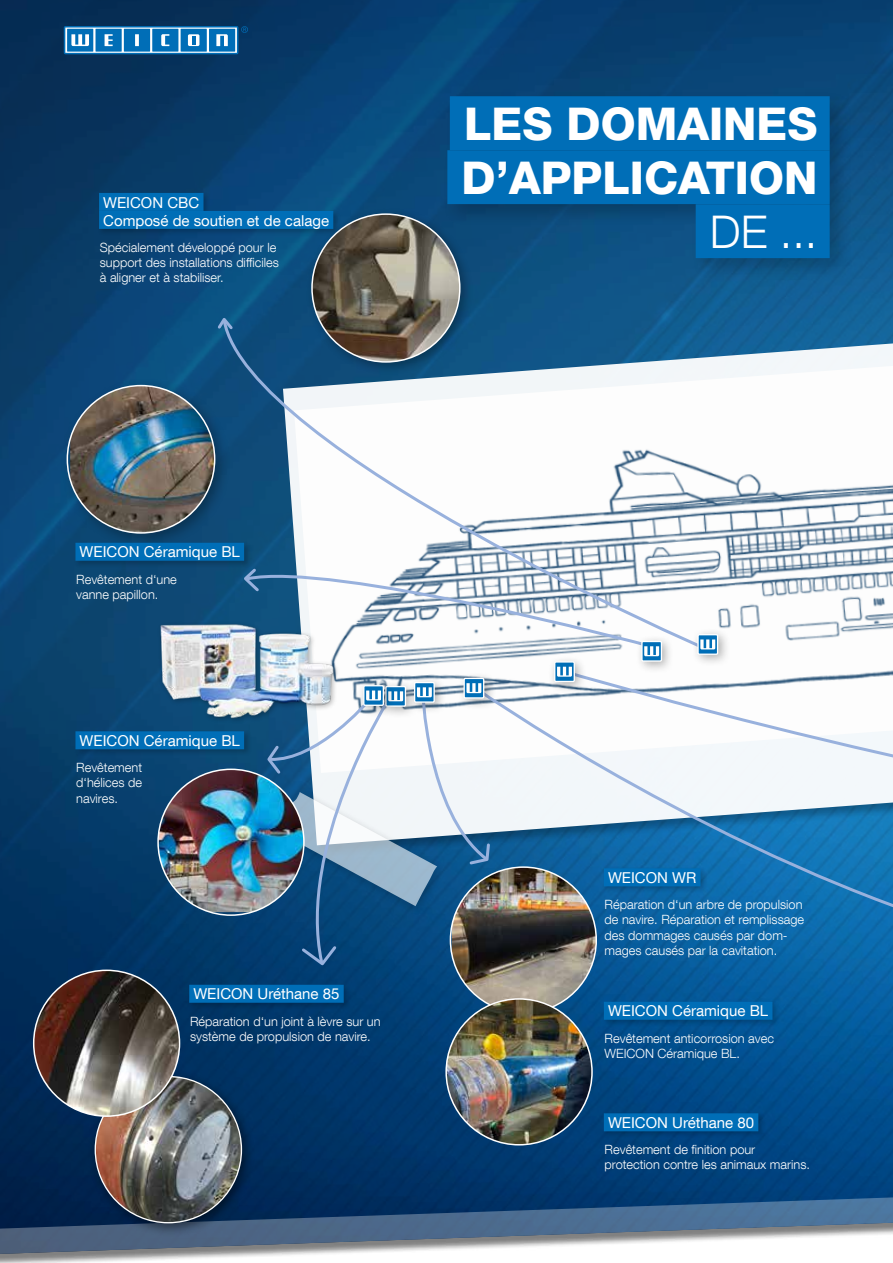
<style>
.page{position:relative;width:893px;height:1263px;background:#fff}
.page>*{position:absolute;margin:0;border:0;box-sizing:border-box;transform-origin:0 0}
.t1{font:800 45px/54px "Helvetica Neue LT Com";color:#fff}
.t2{font:300 45px "Helvetica Neue LT Com";color:#fff}
.t3{font:15px/18px "Helvetica Neue LT Com";color:#fff}
.t4{font:300 12.75px/15.3px "Helvetica Neue LT Com";color:#fff}
</style>
<div class="page">
<img style="left:0;top:0;width:893px;height:1164px">
<svg style="left:0;top:1164px;width:893px;height:95px;background:#49698b"></svg>
<svg style="left:283px;top:307px;width:610px;height:59px;fill:#146299"></svg>
<img style="left:349px;top:366px;width:544px;height:323px">
<svg style="left:215px;top:314px;width:20px;height:18px"></svg>
<div style="left:59px;top:377px;width:172px;height:172px;background:#000;opacity:.3"></div>
<img style="left:70px;top:386px;width:145px;height:147px">
<svg style="left:221px;top:317px;width:486px;height:334px"></svg>
<div style="left:88px;top:1069px;width:167px;height:168px;background:#000;opacity:.5"></div>
<img style="left:95px;top:1076px;width:146px;height:147px;border-radius:73px">
<div style="left:305px;top:207px;width:169px;height:169px;background:#000;opacity:.3"></div>
<img style="left:312px;top:214px;width:148px;height:148px;border-radius:74px">
<svg style="left:64px;top:26px;width:184px;height:28px;background:#3e8ec4"></svg>
<div style="left:691px;top:628px;width:39px;height:39px;background:#000;opacity:.3"></div>
<svg style="left:698px;top:635px;width:20px;height:19px"></svg>
<div style="left:697px;top:634px;width:21px;height:21px;border:1px solid #fff"></div>
<svg style="left:700px;top:639px;width:15px;height:10px"></svg>
<div style="left:442px;top:91px;width:411px;height:190px;background:#000;opacity:.2"></div>
<div style="left:450px;top:96px;width:380px;height:54px;background:#006eb7"></div>
<div style="left:447px;top:150px;width:383px;height:54px;background:#006eb7"></div>
<div style="left:696px;top:204px;width:134px;height:54px;background:#006eb7"></div>
<div style="left:98px;top:191px;width:243px;height:46px;background:#000;opacity:.2"></div>
<div style="left:99px;top:193px;width:104px;height:18px;background:#006eb7"></div>
<div style="left:99px;top:211px;width:234px;height:18px;background:#006eb7"></div>
<div style="left:74px;top:541px;width:178px;height:27px;background:#000;opacity:.2"></div>
<div style="left:75px;top:543px;width:169px;height:18px;background:#006eb7"></div>
<div style="left:635px;top:635px;width:39px;height:39px;background:#000;opacity:.3"></div>
<svg style="left:642px;top:641px;width:19px;height:20px"></svg>
<div style="left:641px;top:641px;width:21px;height:21px;border:1px solid #fff"></div>
<svg style="left:241px;top:561px;width:418px;height:95px"></svg>
<div style="left:379px;top:680px;width:39px;height:39px;background:#000;opacity:.3"></div>
<div style="left:188px;top:983px;width:163px;height:27px;background:#000;opacity:.2"></div>
<div style="left:189px;top:985px;width:155px;height:18px;background:#006eb7"></div>
<img style="left:34px;top:970px;width:146px;height:146px;border-radius:73px">
<img style="left:149px;top:608px;width:200px;height:117px">
<div style="left:602px;top:1000px;width:178px;height:27px;background:#000;opacity:.2"></div>
<div style="left:604px;top:1002px;width:168px;height:18px;background:#006eb7"></div>
<div style="left:602px;top:1111px;width:164px;height:27px;background:#000;opacity:.2"></div>
<div style="left:604px;top:1113px;width:154px;height:18px;background:#006eb7"></div>
<div style="left:408px;top:676px;width:39px;height:39px;background:#000;opacity:.3"></div>
<div style="left:414px;top:682px;width:21px;height:21px;border:1px solid #fff"></div>
<img style="left:452px;top:939px;width:144px;height:70px">
<img style="left:446px;top:999px;width:146px;height:146px;border-radius:73px">
<div style="left:357px;top:679px;width:39px;height:39px;background:#000;opacity:.3"></div>
<div style="left:74px;top:730px;width:178px;height:27px;background:#000;opacity:.2"></div>
<div style="left:75px;top:731px;width:169px;height:18px;background:#006eb7"></div>
<img style="left:158px;top:769px;width:107px;height:143px">
<svg style="left:492px;top:689px;width:401px;height:250px"></svg>
<div style="left:457px;top:672px;width:39px;height:39px;background:#000;opacity:.3"></div>
<div style="left:464px;top:678px;width:20px;height:20px;background:#006eb7"></div>
<div style="left:463px;top:678px;width:21px;height:21px;border:1px solid #fff"></div>
<img style="left:265px;top:683px;width:227px;height:285px">
<svg style="left:564px;top:669px;width:329px;height:178px"></svg>
<div style="left:548px;top:655px;width:39px;height:39px;background:#000;opacity:.3"></div>
<div style="left:555px;top:662px;width:19px;height:19px;background:#006eb7"></div>
<div style="left:554px;top:661px;width:21px;height:21px;border:1px solid #fff"></div>
<svg style="left:557px;top:667px;width:15px;height:10px"></svg>
<p class="t3" style="left:103px;top:193px;width:227px">WEICON CBC<br>Composé de soutien et de calage</p>
<p class="t4" style="left:100px;top:239px;width:181px">Spécialement développé pour le support des installations difficiles à aligner et à stabiliser.</p>
<h1 class="t1" style="left:461px;top:97px;width:357px">LES DOMAINES<br>D’APPLICATION</h1>
<h1 class="t2" style="left:710px;top:205px;width:109px">DE ...</h1>
<p class="t3" style="left:80px;top:543px;width:162px">WEICON Céramique BL</p>
<p class="t4" style="left:76px;top:571px;width:102px">Revêtement d‘une vanne papillon.</p>
<p class="t3" style="left:80px;top:731px;width:162px">WEICON Céramique BL</p>
<p class="t4" style="left:76px;top:760px;width:67px;text-align:justify">Revêtement d‘hélices de navires.</p>
<p class="t3" style="left:193px;top:985px;width:148px">WEICON Uréthane 85</p>
<p class="t4" style="left:190px;top:1013px;width:192px">Réparation d‘un joint à lèvre sur un système de propulsion de navire.</p>
<p class="t3" style="left:608px;top:868px;width:90px">WEICON WR</p>
<p class="t4" style="left:605px;top:897px;width:201px">Réparation d‘un arbre de propulsion de navire. Réparation et remplissage des dommages causés par dom&shy;mages causés par la cavitation.</p>
<p class="t3" style="left:608px;top:1002px;width:162px">WEICON Céramique BL</p>
<p class="t4" style="left:605px;top:1030px;width:171px">Revêtement anticorrosion avec<br>WEICON Céramique BL.</p>
<p class="t3" style="left:608px;top:1113px;width:148px">WEICON Uréthane 80</p>
<p class="t4" style="left:605px;top:1142px;width:207px">Revêtement de finition pour protection contre les animaux marins.</p>
</div>
